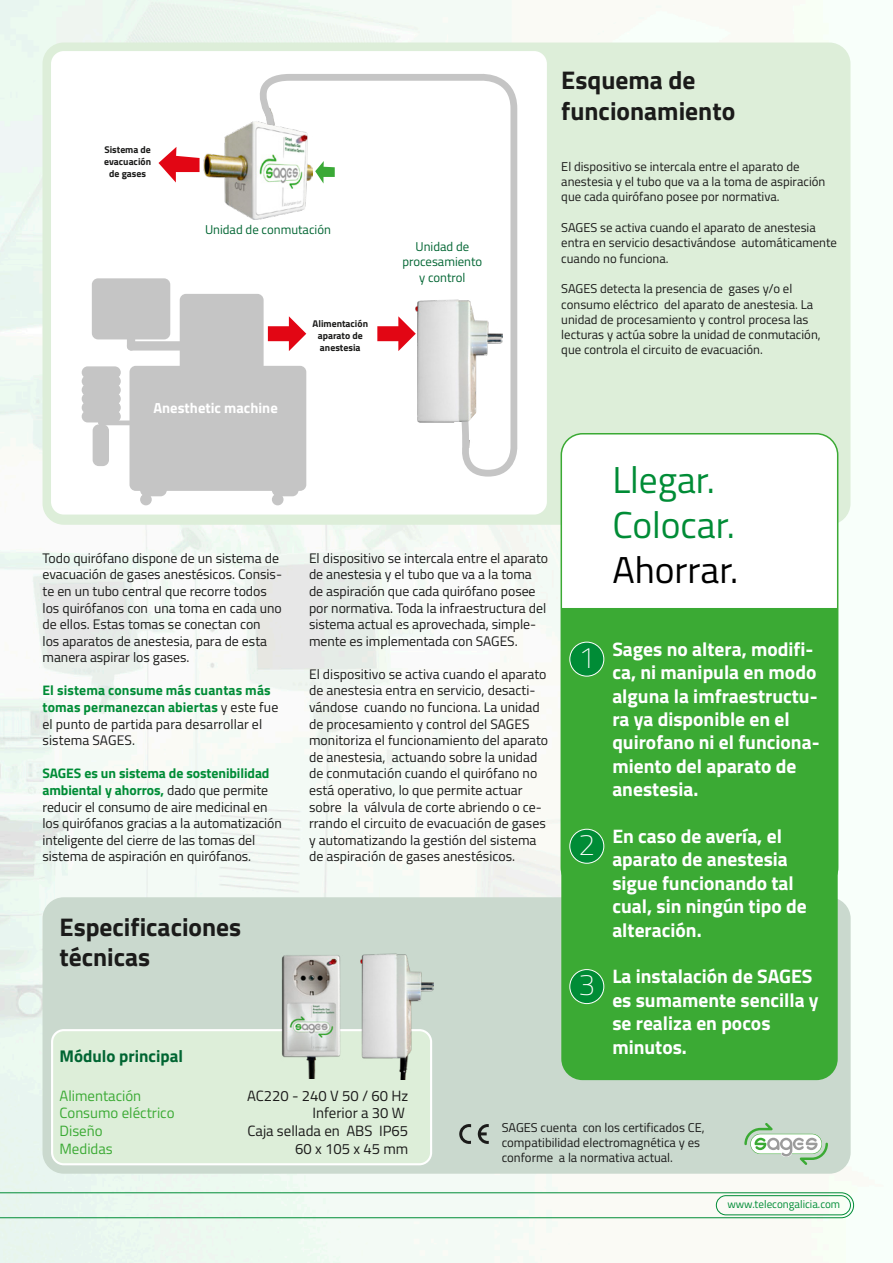
<style>
.page{position:relative;width:893px;height:1263px;background:#fff}
.page>*{position:absolute;margin:0;border:0;box-sizing:border-box;transform-origin:0 0}
.t1{font:37.5px/45px "Titillium";color:#008c36}
.t2{font:37.5px "Titillium";color:#000}
.t3{font:100 29.7px "Titillium";color:#fff}
.t4{font:700 25.5px/30.6px "Titillium";color:#1b1b1a}
.t5{font:700 19.5px/23.4px "Titillium";color:#fff}
.t6{font:700 16.95px "Titillium";color:#006532}
.t7{font:14.85px "Titillium";color:#1b1b1a}
.t8{font:14.85px "Titillium";color:#3baa34}
.t9{font:700 14.55px "Titillium";color:#fff}
.t10{font:13.8px/16.6px "Titillium";color:#1b1b1a}
.t11{font:12.75px/15.3px "Titillium";color:#1b1b1a}
.t12{font:12.75px/15.3px "Titillium";color:#006532;text-align:center}
.t13{font:11.1px "Titillium";color:#008c36}
.t14{font:700 9.75px/11.7px "Titillium";color:#1b1b1a;text-align:center}
.s1{font-weight:700;color:#008c36}
</style>
<div class="page">
<img style="left:0;top:0;width:855px;height:1263px">
<svg style="left:0;top:1192px;width:854px;height:26px"></svg>
<div style="left:716px;top:1195px;width:135px;height:20px;border:1px solid #008c36;border-radius:10px"></div>
<div style="left:43px;top:43px;width:807px;height:482px;background:#ddeed9;border-radius:21px"></div>
<div style="left:51px;top:51px;width:496px;height:463px;background:#fff;border-radius:13px"></div>
<img style="left:203px;top:121px;width:56px;height:99px">
<svg style="left:259px;top:74px;width:259px;height:406px"></svg>
<svg style="left:158px;top:147px;width:42px;height:35px"></svg>
<svg style="left:315px;top:161px;width:20px;height:23px"></svg>
<svg style="left:377px;top:316px;width:39px;height:35px"></svg>
<svg style="left:268px;top:316px;width:38px;height:35px"></svg>
<div style="left:129px;top:366px;width:177px;height:125px;background:#c5c5c5;border-radius:6px"></div>
<div style="left:140px;top:483px;width:27px;height:13px;background:#c5c5c5;border-radius:6px"></div>
<div style="left:140px;top:494px;width:12px;height:11px;background:#c5c5c5;border-radius:50%"></div>
<div style="left:272px;top:483px;width:27px;height:13px;background:#c5c5c5;border-radius:6px"></div>
<div style="left:272px;top:494px;width:12px;height:11px;background:#c5c5c5;border-radius:50%"></div>
<div style="left:92px;top:278px;width:78px;height:61px;background:#c5c5c5;border-radius:6px"></div>
<div style="left:127px;top:341px;width:95px;height:10px;background:#c5c5c5;border-radius:5px"></div>
<div style="left:180px;top:294px;width:84px;height:81px;background:#c5c5c5;border-radius:6px"></div>
<div style="left:127px;top:332px;width:8px;height:19px;background:#c5c5c5;border-radius:4px"></div>
<div style="left:82px;top:366px;width:39px;height:12px;background:#c5c5c5;border-radius:6px"></div>
<div style="left:82px;top:375px;width:39px;height:12px;background:#c5c5c5;border-radius:6px"></div>
<div style="left:82px;top:384px;width:39px;height:12px;background:#c5c5c5;border-radius:6px"></div>
<div style="left:82px;top:393px;width:39px;height:12px;background:#c5c5c5;border-radius:6px"></div>
<div style="left:82px;top:402px;width:39px;height:12px;background:#c5c5c5;border-radius:6px"></div>
<div style="left:82px;top:410px;width:39px;height:12px;background:#c5c5c5;border-radius:6px"></div>
<div style="left:98px;top:420px;width:37px;height:5px;background:#c5c5c5;border-radius:2px"></div>
<div style="left:93px;top:424px;width:16px;height:42px;background:#c5c5c5;border-radius:6px"></div>
<div style="left:43px;top:897px;width:808px;height:277px;background:#cad9ce;border-radius:21px"></div>
<div style="left:51px;top:1029px;width:381px;height:136px;background:#ddeed9"></div>
<svg style="left:744px;top:1123px;width:84px;height:42px"></svg>
<svg style="left:459px;top:1124px;width:12px;height:20px"></svg>
<svg style="left:478px;top:1124px;width:11px;height:20px"></svg>
<img style="left:360px;top:954px;width:74px;height:125px">
<img style="left:281px;top:955px;width:62px;height:124px">
<div style="left:561px;top:434px;width:277px;height:455px;background:#fff;border-radius:21px"></div>
<div style="left:561px;top:608px;width:277px;height:472px;background:#3baa34"></div>
<div style="left:570px;top:642px;width:34px;height:34px;background:#008c36;border-radius:50%"></div>
<div style="left:569px;top:642px;width:35px;height:34px;border:1px solid #fff;border-radius:50%"></div>
<div style="left:570px;top:829px;width:34px;height:34px;background:#008c36;border-radius:50%"></div>
<div style="left:569px;top:829px;width:35px;height:34px;border:1px solid #fff;border-radius:50%"></div>
<div style="left:570px;top:969px;width:34px;height:34px;background:#008c36;border-radius:50%"></div>
<div style="left:569px;top:969px;width:35px;height:35px;border:1px solid #fff;border-radius:50%"></div>
<p class="t14" style="left:104px;top:143px;width:48px">Sistema de evacuación de gases</p>
<p class="t12" style="left:205px;top:221px;width:127px">Unidad de conmutación</p>
<p class="t14" style="left:312px;top:318px;width:57px">Alimentación aparato de anestesia</p>
<p class="t9" style="left:153px;top:397px;width:126px">Anesthetic machine</p>
<p class="t12" style="left:402px;top:238px;width:81px">Unidad de procesamiento y control</p>
<h3 class="t4" style="left:561px;top:64px;width:175px">Esquema de funcionamiento</h3>
<p class="t11" style="left:561px;top:158px;width:266px">El dispositivo se intercala entre el aparato de anestesia y el tubo que va a la toma de aspiración que cada quirófano posee por normativa.</p>
<p class="t11" style="left:561px;top:219px;width:277px">SAGES se activa cuando el aparato de anestesia entra en servicio desactivándose automáticamente cuando no funciona.</p>
<p class="t11" style="left:561px;top:280px;width:261px">SAGES detecta la presencia de gases y/o el consumo eléctrico del aparato de anestesia. La unidad de procesamiento y control procesa las lecturas y actúa sobre la unidad de conmutación, que controla el circuito de evacuación.</p>
<h1 class="t1" style="left:612px;top:456px;width:124px">Llegar.<br>Colocar.</h1>
<h1 class="t2" style="left:612px;top:543px;width:128px">Ahorrar.</h1>
<p class="t10" style="left:43px;top:549px;width:241px">Todo quirófano dispone de un sistema de evacuación de gases anestésicos. Consis&shy;te en un tubo central que recorre todos los quirófanos con una toma en cada uno de ellos. Estas tomas se conectan con<br>los aparatos de anestesia, para de esta manera aspirar los gases.</p>
<p class="t10" style="left:43px;top:682px;width:237px"><span class="s1">El sistema consume más cuantas más tomas permanezcan abiertas</span> y este fue el punto de partida para desarrollar el sistema SAGES.</p>
<p class="t10" style="left:43px;top:764px;width:241px"><span class="s1">SAGES es un sistema de sostenibilidad ambiental y ahorros,</span> dado que permite reducir el consumo de aire medicinal en los quirófanos gracias a la automatización inteligente del cierre de las tomas del sistema de aspiración en quirófanos.</p>
<p class="t10" style="left:309px;top:549px;width:241px">El dispositivo se intercala entre el aparato de anestesia y el tubo que va a la toma de aspiración que cada quirófano posee por normativa. Toda la infraestructura del sistema actual es aprovechada, simple&shy;mente es implementada con SAGES.</p>
<p class="t10" style="left:309px;top:665px;width:241px">El dispositivo se activa cuando el aparato de anestesia entra en servicio, desacti&shy;vándose cuando no funciona. La unidad de procesamiento y control del SAGES monitoriza el funcionamiento del aparato de anestesia, actuando sobre la unidad de conmutación cuando el quirófano no está operativo, lo que permite actuar sobre la válvula de corte abriendo o ce&shy;rrando el circuito de evacuación de gases y automatizando la gestión del sistema de aspiración de gases anestésicos.</p>
<h3 class="t5" style="left:612px;top:636px;width:209px">Sages no altera, modifi&shy;ca, ni manipula en modo alguna la imfraestructu&shy;ra ya disponible en el quirofano ni el funciona&shy;miento del aparato de anestesia.</h3>
<h3 class="t5" style="left:612px;top:823px;width:196px">En caso de avería, el aparato de anestesia sigue funcionando tal cual, sin ningún tipo de alteración.</h3>
<h3 class="t5" style="left:612px;top:964px;width:208px">La instalación de SAGES es sumamente sencilla y se realiza en pocos minutos.</h3>
<h2 class="t3" style="left:578px;top:636px;width:18px">1</h2>
<h2 class="t3" style="left:578px;top:823px;width:18px">2</h2>
<h3 class="t4" style="left:60px;top:910px;width:183px">Especificaciones técnicas</h3>
<h2 class="t3" style="left:578px;top:963px;width:18px">3</h2>
<p class="t6" style="left:60px;top:1043px;width:125px">Módulo principal</p>
<p class="t8" style="left:60px;top:1084px;width:83px">Alimentación</p>
<p class="t7" style="left:247px;top:1084px;width:163px">AC220 - 240 V 50 / 60 Hz</p>
<p class="t8" style="left:60px;top:1102px;width:117px">Consumo eléctrico</p>
<p class="t7" style="left:312px;top:1102px;width:94px">Inferior a 30 W</p>
<p class="t8" style="left:60px;top:1120px;width:45px">Diseño</p>
<p class="t7" style="left:247px;top:1120px;width:162px">Caja sellada en ABS IP65</p>
<p class="t8" style="left:60px;top:1138px;width:55px">Medidas</p>
<p class="t7" style="left:295px;top:1138px;width:115px">60 x 105 x 45 mm</p>
<p class="t11" style="left:502px;top:1119px;width:204px">SAGES cuenta con los certificados CE, compatibilidad electromagnética y es conforme a la normativa actual.</p>
<p class="t13" style="left:727px;top:1196px;width:114px">www.telecongalicia.com</p>
</div>
